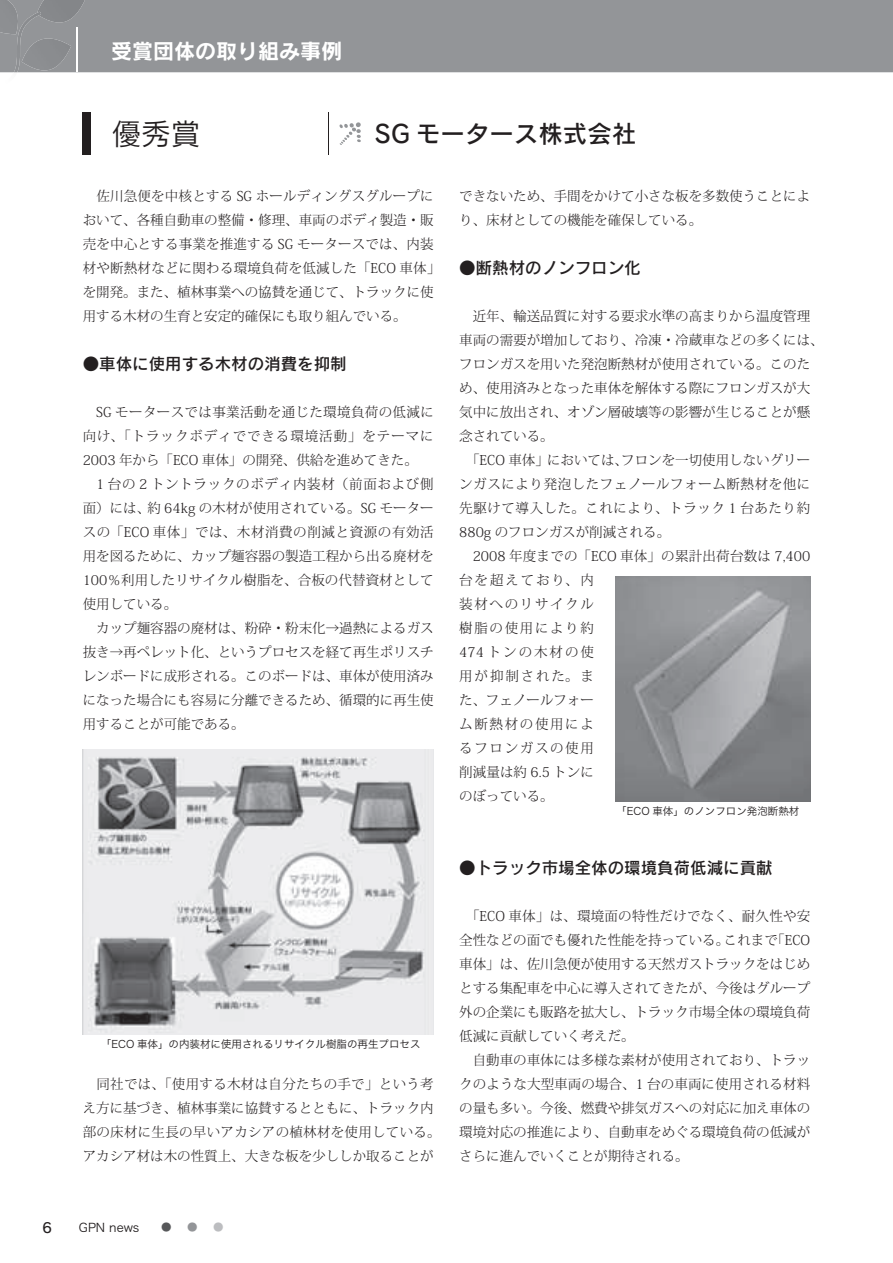
<style>
.page{position:relative;width:893px;height:1263px;background:#fff}
.page>*{position:absolute;margin:0;border:0;box-sizing:border-box;transform-origin:0 0}
.t1{font:29.7px "Rodin Pro M";color:#231f20}
.t2{font:24.45px "Rodin Pro DB";color:#231f20}
.t3{font:21px "Rodin Pro B";color:#fff}
.t4{font:16.5px "Rodin Pro DB";color:#231f20}
.t5{font:300 13.5px/24px "Koz Min Pro";color:#231f20}
.t6{font:12px "Hira Kaku Pro W3";color:#231f20}
.t7{font:10.5px "Hira Kaku Pro W3";color:#231f20}
.t8{font:10.5px "Hira Kaku Pro W3";color:#57585a}
.t9{font:10.5px "Hira Kaku Pro W3";color:#bcbdc0}
.s1{font-family:"Rodin Pro DB";font-size:13.8px}
.s2{color:#939598}
</style>
<div class="page">
<div style="left:0;top:0;width:893px;height:72px;background:#939598"></div>
<img style="left:37px;top:0;width:48px;height:23px">
<img style="left:41px;top:38px;width:30px;height:32px">
<img style="left:0;top:0;width:20px;height:34px">
<svg style="left:2px;top:72px;width:15px;height:1px"></svg>
<img style="left:14px;top:12px;width:27px;height:60px">
<hr style="left:77px;top:28px;width:1px;height:44px;background:#fff">
<div style="left:83px;top:112px;width:8px;height:43px;background:#231f20"></div>
<hr style="left:328px;top:112px;width:1px;height:43px;background:#231f20">
<svg style="left:339px;top:122px;width:22px;height:23px"></svg>
<img style="left:83px;top:750px;width:350px;height:285px">
<img style="left:615px;top:576px;width:195px;height:226px">
<h3 class="t3" style="left:111px;top:37px;width:232px">受賞団体の取り組み事例</h3>
<h1 class="t1" style="left:111px;top:114px;width:91px">優秀賞</h1>
<h2 class="t2" style="left:374px;top:118px;width:263px">SG モータース株式会社</h2>
<p class="t5" style="left:83px;top:184px;width:359px">　佐川急便を中核とする SG ホールディングスグループにおいて、各種自動車の整備・修理、車両のボディ製造・販売を中心とする事業を推進する SG モータースでは、内装材や断熱材などに関わる環境負荷を低減した「ECO 車体」を開発。また、植林事業への協賛を通じて、トラックに使用する木材の生育と安定的確保にも取り組んでいる。</p>
<p class="t4" style="left:83px;top:353px;width:266px">●車体に使用する木材の消費を抑制</p>
<p class="t5" style="left:83px;top:400px;width:353px">　SG モータースでは事業活動を通じた環境負荷の低減に向け、「トラックボディでできる環境活動」をテーマに<br>2003 年から「ECO 車体」の開発、供給を進めてきた。　1 台の 2 トントラックのボディ内装材（前面および側面）には、約 64kg の木材が使用されている。SG モータースの「ECO 車体」では、木材消費の削減と資源の有効活用を図るために、カップ麺容器の製造工程から出る廃材を<br>100％利用したリサイクル樹脂を、合板の代替資材として使用している。<br>　カップ麺容器の廃材は、粉砕・粉末化→過熱によるガス抜き→再ペレット化、というプロセスを経て再生ポリスチレンボードに成形される。このボードは、車体が使用済みになった場合にも容易に分離できるため、循環的に再生使用することが可能である。</p>
<p class="t7" style="left:101px;top:1035px;width:321px">「ECO 車体」の内装材に使用されるリサイクル樹脂の再生プロセス</p>
<p class="t5" style="left:83px;top:1072px;width:359px">　同社では、「使用する木材は自分たちの手で」という考え方に基づき、植林事業に協賛するとともに、トラック内部の床材に生長の早いアカシアの植林材を使用している。アカシア材は木の性質上、大きな板を少ししか取ることが</p>
<p class="t6" style="left:43px;top:1217px;width:98px"><span class="s1">6</span> 　GPN news</p>
<p class="t8" style="left:161px;top:1218px;width:38px">● <span class="s2">●</span></p>
<p class="t9" style="left:213px;top:1218px;width:12px">●</p>
<p class="t5" style="left:459px;top:184px;width:352px">できないため、手間をかけて小さな板を多数使うことにより、床材としての機能を確保している。</p>
<p class="t4" style="left:459px;top:257px;width:183px">●断熱材のノンフロン化</p>
<p class="t5" style="left:459px;top:304px;width:366px">　近年、輸送品質に対する要求水準の高まりから温度管理車両の需要が増加しており、冷凍・冷蔵車などの多くには、フロンガスを用いた発泡断熱材が使用されている。このため、使用済みとなった車体を解体する際にフロンガスが大気中に放出され、オゾン層破壊等の影響が生じることが懸念されている。<br>　「ECO 車体」においては、フロンを一切使用しないグリーンガスにより発泡したフェノールフォーム断熱材を他に先駆けて導入した。これにより、トラック 1 台あたり約<br>880g のフロンガスが削減される。<br>　2008 年度までの「ECO 車体」の累計出荷台数は 7,400台を超えており、内<br>装材へのリサイクル<br>樹脂の使用により約<br>474 トンの木材の使<br>用が抑制された。ま<br>た、フェノールフォー<br>ム断熱材の使用によ<br>るフロンガスの使用<br>削減量は約 6.5 トンに<br>のぼっている。</p>
<p class="t7" style="left:616px;top:802px;width:185px">「ECO 車体」のノンフロン発泡断熱材</p>
<p class="t4" style="left:459px;top:857px;width:315px">●トラック市場全体の環境負荷低減に貢献</p>
<p class="t5" style="left:459px;top:904px;width:353px">　「ECO 車体」は、環境面の特性だけでなく、耐久性や安全性などの面でも優れた性能を持っている。これまで「ECO車体」は、佐川急便が使用する天然ガストラックをはじめとする集配車を中心に導入されてきたが、今後はグループ外の企業にも販路を拡大し、トラック市場全体の環境負荷低減に貢献していく考えだ。<br>　自動車の車体には多様な素材が使用されており、トラックのような大型車両の場合、1 台の車両に使用される材料の量も多い。今後、燃費や排気ガスへの対応に加え車体の環境対応の推進により、自動車をめぐる環境負荷の低減がさらに進んでいくことが期待される。</p>
</div>
